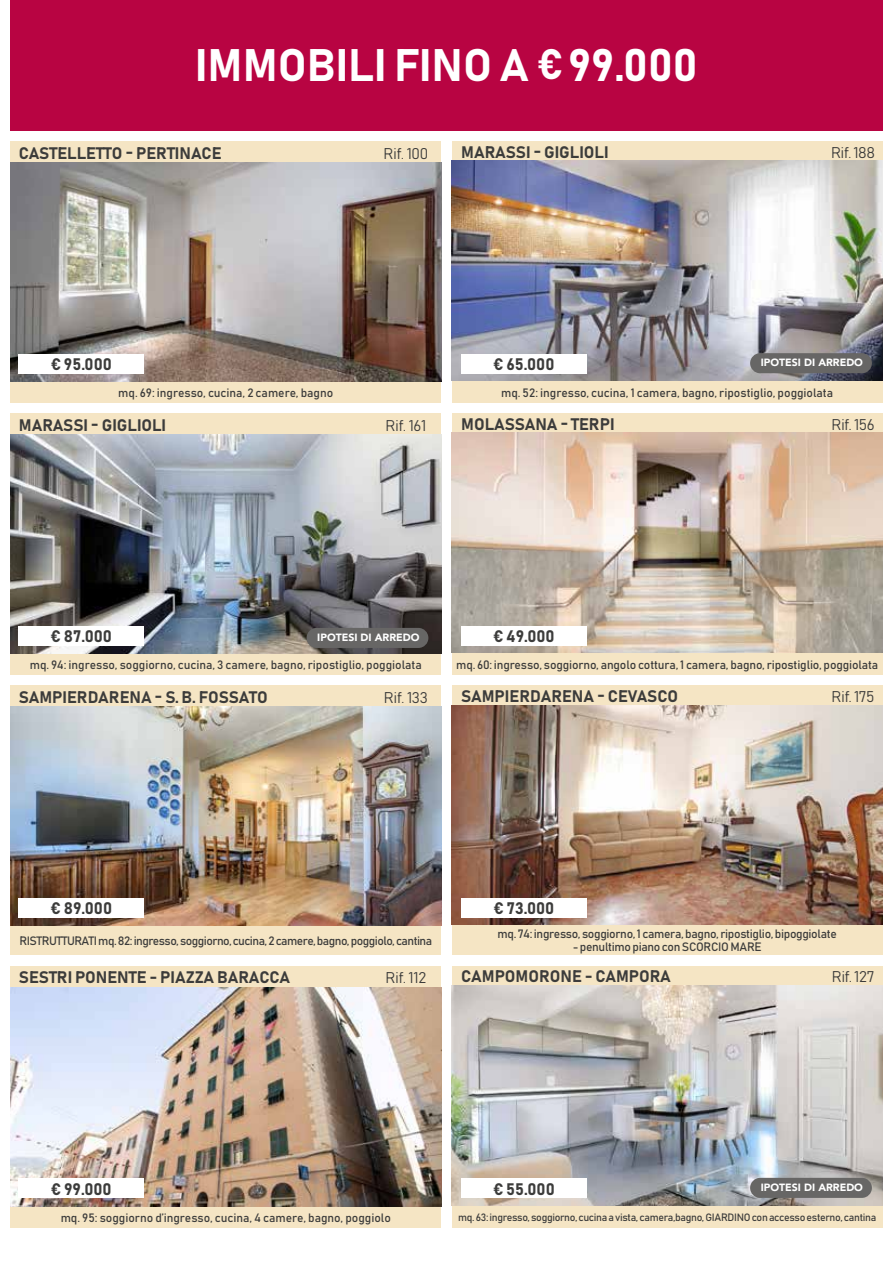
<style>
.page{position:relative;width:893px;height:1263px;background:#fff}
.page>*{position:absolute;margin:0;border:0;box-sizing:border-box;transform-origin:0 0}
.t1{font:45px "Bahnschrift";color:#fff}
.t2{font:16.5px "Bahnschrift";color:#3c3c3b}
.t3{font:15.3px "Bahnschrift";letter-spacing:-.02em;color:#3c3c3b}
.t4{font:12px "Bahnschrift";letter-spacing:-.01em;color:#3c3c3b}
.t5{font:12px "Bahnschrift";letter-spacing:-.04em;color:#3c3c3b}
.t6{font:10.5px "Bahnschrift";letter-spacing:-.03em;color:#3c3c3b}
.t7{font:900 10.5px "Avenir";color:#fff}
.s1{font-size:42px}
</style>
<div class="page">
<div style="left:452px;top:141px;width:431px;height:262px;background:#f5e5c4"></div>
<div style="left:452px;top:413px;width:431px;height:262px;background:#f5e5c4"></div>
<div style="left:452px;top:685px;width:431px;height:270px;background:#f5e5c4"></div>
<div style="left:452px;top:966px;width:431px;height:261px;background:#f5e5c4"></div>
<img style="left:452px;top:161px;width:431px;height:220px">
<img style="left:452px;top:433px;width:431px;height:220px">
<img style="left:452px;top:705px;width:431px;height:220px">
<img style="left:452px;top:985px;width:431px;height:220px">
<div style="left:10px;top:141px;width:431px;height:262px;background:#f5e5c4"></div>
<div style="left:10px;top:413px;width:431px;height:262px;background:#f5e5c4"></div>
<div style="left:10px;top:685px;width:431px;height:270px;background:#f5e5c4"></div>
<div style="left:10px;top:966px;width:431px;height:261px;background:#f5e5c4"></div>
<img style="left:10px;top:163px;width:431px;height:219px">
<img style="left:10px;top:435px;width:431px;height:219px">
<img style="left:10px;top:707px;width:431px;height:219px">
<img style="left:10px;top:987px;width:431px;height:219px">
<div style="left:19px;top:354px;width:125px;height:19px;background:#fff"></div>
<div style="left:19px;top:626px;width:125px;height:19px;background:#fff"></div>
<div style="left:19px;top:898px;width:125px;height:19px;background:#fff"></div>
<div style="left:19px;top:1178px;width:125px;height:20px;background:#fff"></div>
<div style="left:461px;top:354px;width:125px;height:19px;background:#fff"></div>
<div style="left:461px;top:626px;width:125px;height:19px;background:#fff"></div>
<div style="left:461px;top:898px;width:125px;height:19px;background:#fff"></div>
<div style="left:461px;top:1178px;width:125px;height:20px;background:#fff"></div>
<div style="left:10px;top:0;width:873px;height:131px;background:#b80442"></div>
<div style="left:750px;top:353px;width:122px;height:20px;background:#676665;border-radius:10px"></div>
<div style="left:307px;top:628px;width:121px;height:20px;background:#676665;border-radius:10px"></div>
<div style="left:750px;top:1178px;width:122px;height:20px;background:#676665;border-radius:10px"></div>
<h1 class="t1" style="left:195px;top:37px;width:504px">IMMOBILI FINO A <span class="s1">€</span>99.000</h1>
<h2 class="t2" style="left:19px;top:142px;width:204px">CASTELLETTO - PERTINACE</h2>
<p class="t3" style="left:383px;top:144px;width:46px">Rif. 100</p>
<h2 class="t2" style="left:461px;top:141px;width:149px">MARASSI - GIGLIOLI</h2>
<p class="t3" style="left:831px;top:143px;width:46px">Rif. 188</p>
<h2 class="t2" style="left:51px;top:354px;width:63px">€ 95.000</h2>
<h2 class="t2" style="left:493px;top:354px;width:63px">€ 65.000</h2>
<p class="t7" style="left:761px;top:354px;width:104px">IPOTESI DI ARREDO</p>
<p class="t4" style="left:118px;top:385px;width:217px">mq. 69: ingresso, cucina, 2 camere, bagno</p>
<p class="t4" style="left:501px;top:385px;width:334px">mq. 52: ingresso, cucina, 1 camera, bagno, ripostiglio, poggiolata</p>
<h2 class="t2" style="left:19px;top:414px;width:149px">MARASSI - GIGLIOLI</h2>
<p class="t3" style="left:385px;top:416px;width:42px">Rif. 161</p>
<h2 class="t2" style="left:461px;top:413px;width:155px">MOLASSANA - TERPI</h2>
<p class="t3" style="left:831px;top:415px;width:45px">Rif. 156</p>
<h2 class="t2" style="left:51px;top:626px;width:63px">€ 87.000</h2>
<p class="t7" style="left:317px;top:628px;width:104px">IPOTESI DI ARREDO</p>
<h2 class="t2" style="left:493px;top:626px;width:63px">€ 49.000</h2>
<p class="t4" style="left:30px;top:657px;width:394px">mq. 94: ingresso, soggiorno, cucina, 3 camere, bagno, ripostiglio, poggiolata</p>
<p class="t4" style="left:456px;top:657px;width:423px">mq. 60: ingresso, soggiorno, angolo cottura, 1 camera, bagno, ripostiglio, poggiolata</p>
<h2 class="t2" style="left:19px;top:686px;width:250px">SAMPIERDARENA - S. B. FOSSATO</h2>
<p class="t3" style="left:384px;top:688px;width:46px">Rif. 133</p>
<h2 class="t2" style="left:461px;top:686px;width:219px">SAMPIERDARENA - CEVASCO</h2>
<p class="t3" style="left:832px;top:687px;width:44px">Rif. 175</p>
<h2 class="t2" style="left:51px;top:898px;width:63px">€ 89.000</h2>
<p class="t5" style="left:19px;top:933px;width:414px">RISTRUTTURATI mq. 82: ingresso, soggiorno, cucina, 2 camere, bagno, poggiolo, cantina</p>
<h2 class="t2" style="left:19px;top:967px;width:273px">SESTRI PONENTE - PIAZZA BARACCA</h2>
<p class="t3" style="left:385px;top:968px;width:43px">Rif. 112</p>
<h2 class="t2" style="left:493px;top:898px;width:62px">€ 73.000</h2>
<p class="t4" style="left:498px;top:926px;width:341px">mq. 74: ingresso, soggiorno, 1 camera, bagno, ripostiglio, bipoggiolate</p>
<p class="t4" style="left:573px;top:939px;width:191px">- penultimo piano con SCORCIO MARE</p>
<h2 class="t2" style="left:461px;top:966px;width:211px">CAMPOMORONE - CAMPORA</h2>
<p class="t3" style="left:832px;top:967px;width:44px">Rif. 127</p>
<h2 class="t2" style="left:51px;top:1178px;width:62px">€ 99.000</h2>
<p class="t4" style="left:61px;top:1210px;width:332px">mq. 95: soggiorno d’ingresso, cucina, 4 camere, bagno, poggiolo</p>
<h2 class="t2" style="left:493px;top:1178px;width:63px">€ 55.000</h2>
<p class="t7" style="left:761px;top:1178px;width:104px">IPOTESI DI ARREDO</p>
<p class="t6" style="left:458px;top:1210px;width:420px">mq. 63: ingresso, soggiorno, cucina a vista, camera,bagno, GIARDINO con accesso esterno, cantina</p>
</div>
